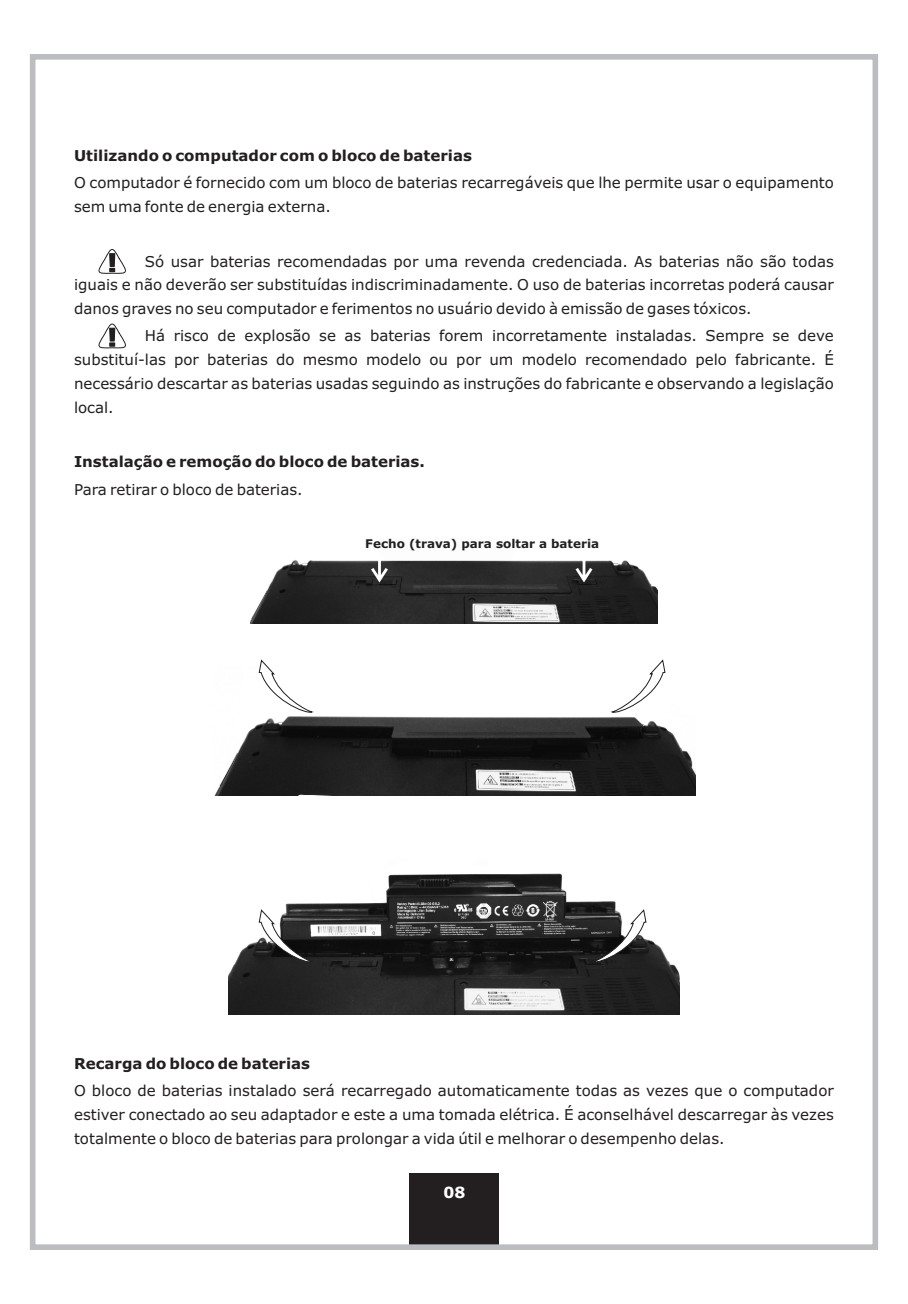
<style>
.page{position:relative;width:908px;height:1304px;background:#fff}
.page>*{position:absolute;margin:0;border:0;box-sizing:border-box;transform-origin:0 0}
.t1{font:700 15.4px "Verdana";color:#fff}
.t2{font:15px/23.6px "Verdana";color:#231f20;text-align:justify}
.t3{font:700 15px "Verdana";color:#231f20}
.t4{font:700 12px "Verdana";color:#231f20}
</style>
<div class="page">
<div style="left:409px;top:1173px;width:89px;height:74px;background:#231f20"></div>
<div style="left:30px;top:54px;width:847px;height:1196px;border:6px solid #bcbdc0"></div>
<svg style="left:98px;top:249px;width:28px;height:25px"></svg>
<img style="left:251px;top:560px;width:405px;height:63px">
<img style="left:215px;top:670px;width:480px;height:125px">
<img style="left:229px;top:873px;width:450px;height:142px">
<svg style="left:98px;top:323px;width:28px;height:26px"></svg>
<svg style="left:371px;top:560px;width:17px;height:22px"></svg>
<svg style="left:575px;top:560px;width:17px;height:22px"></svg>
<svg style="left:610px;top:659px;width:55px;height:55px"></svg>
<svg style="left:258px;top:659px;width:55px;height:55px"></svg>
<svg style="left:258px;top:908px;width:55px;height:56px"></svg>
<svg style="left:592px;top:908px;width:54px;height:56px"></svg>
<p class="t3" style="left:74px;top:150px;width:399px">Utilizando o computador com o bloco de baterias</p>
<p class="t2" style="left:74px;top:172px;width:761px">O computador é fornecido com um bloco de baterias recarregáveis que lhe permite usar o equipamento sem uma fonte de energia externa.</p>
<p class="t2" style="left:74px;top:251px;width:761px;text-indent:71px">Só usar baterias recomendadas por uma revenda credenciada. As baterias não são todas iguais e não deverão ser substituídas indiscriminadamente. O uso de baterias incorretas poderá causar danos graves no seu computador e ferimentos no usuário devido à emissão de gases tóxicos.</p>
<p class="t2" style="left:74px;top:325px;width:761px;text-indent:71px">Há risco de explosão se as baterias forem incorretamente instaladas. Sempre se deve substituí-las por baterias do mesmo modelo ou por um modelo recomendado pelo fabricante. É necessário descartar as baterias usadas seguindo as instruções do fabricante e observando a legislação local.</p>
<p class="t3" style="left:74px;top:456px;width:352px">Instalação e remoção do bloco de baterias.</p>
<p class="t2" style="left:74px;top:479px;width:230px">Para retirar o bloco de baterias.</p>
<p class="t4" style="left:365px;top:539px;width:235px">Fecho (trava) para soltar a bateria</p>
<p class="t3" style="left:74px;top:1057px;width:237px">Recarga do bloco de baterias</p>
<p class="t2" style="left:74px;top:1080px;width:761px">O bloco de baterias instalado será recarregado automaticamente todas as vezes que o computador estiver conectado ao seu adaptador e este a uma tomada elétrica. É aconselhável descarregar às vezes totalmente o bloco de baterias para prolongar a vida útil e melhorar o desempenho delas.</p>
<p class="t1" style="left:443px;top:1186px;width:23px">08</p>
</div>
